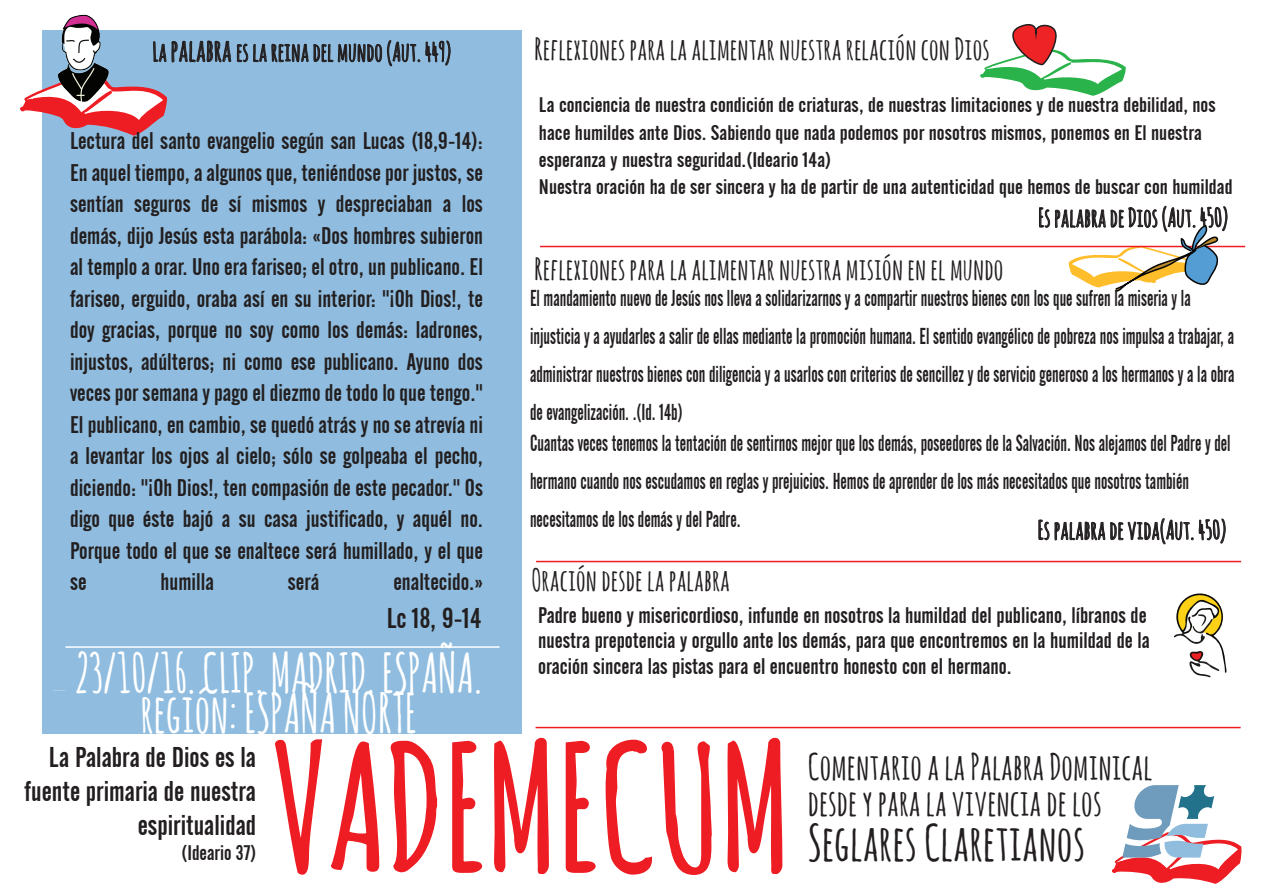
<style>
.page{position:relative;width:1263px;height:893px;background:#fff}
.page>*{position:absolute;margin:0;border:0;box-sizing:border-box;transform-origin:0 0}
.t1{font:700 171px "Amatic SC";color:#ee1d23}
.t2{font:700 54px/39.3px "Amatic SC";color:#fff;text-align:center;scale:.9 1}
.t3{font:700 49.5px "Amatic SC";color:#231f20}
.t4{font:700 36px/36px "Amatic SC";color:#231f20}
.t5{font:700 30px "Amatic SC";color:#231f20}
.t6{font:28.5px/34.2px "Alternate Gothic No 2 BT";color:#231f20;text-align:right}
.t7{font:700 25.5px "Amatic SC";color:#231f20}
.t8{font:24px/31.5px "Alternate Gothic No 2 BT";color:#231f20;text-align:justify}
.t9{font:22.95px/38px "Alternate Gothic No 2 BT";color:#231f20;scale:.78 1}
.t10{font:22.5px/25.5px "Alternate Gothic No 2 BT";color:#231f20}
.t11{font:21px/27.3px "Alternate Gothic No 2 BT";color:#231f20;scale:1.04 1}
.t12{font:21px "Alternate Gothic No 2 BT";color:#231f20}
.s1{font-size:30px}
</style>
<div class="page">
<svg style="left:275px;top:739px;width:48px;height:136px"></svg>
<svg style="left:330px;top:741px;width:50px;height:131px"></svg>
<svg style="left:390px;top:740px;width:48px;height:133px"></svg>
<svg style="left:452px;top:740px;width:31px;height:133px"></svg>
<svg style="left:494px;top:737px;width:55px;height:137px"></svg>
<svg style="left:565px;top:740px;width:31px;height:133px"></svg>
<svg style="left:605px;top:739px;width:47px;height:136px"></svg>
<svg style="left:661px;top:741px;width:51px;height:134px"></svg>
<svg style="left:727px;top:737px;width:56px;height:137px"></svg>
<div style="left:42px;top:31px;width:479px;height:703px;background:#90bddf"></div>
<svg style="left:20px;top:40px;width:211px;height:96px"></svg>
<svg style="left:237px;top:40px;width:214px;height:27px"></svg>
<svg style="left:1038px;top:518px;width:188px;height:27px"></svg>
<hr style="left:540px;top:246px;width:705px;height:1px;background:#ee1d23">
<hr style="left:536px;top:561px;width:705px;height:1px;background:#ee1d23">
<hr style="left:536px;top:727px;width:704px;height:1px;background:#ee1d23">
<svg style="left:1039px;top:205px;width:189px;height:87px"></svg>
<svg style="left:980px;top:24px;width:146px;height:72px"></svg>
<hr style="left:65px;top:646px;width:434px;height:2px;background:#fff">
<svg style="left:1112px;top:785px;width:130px;height:99px"></svg>
<img style="left:53px;top:14px;width:62px;height:92px">
<svg style="left:1174px;top:593px;width:53px;height:85px"></svg>
<p class="t7" style="left:152px;top:34px;width:300px">La <span class="s1">palabra</span> es la reina del mundo (Aut. 449)</p>
<p class="t8" style="left:70px;top:126px;width:415px">Lectura del santo evangelio según san Lucas (18,9-14):<br>En aquel tiempo, a algunos que, teniéndose por justos, se sentían seguros de sí mismos y despreciaban a los demás, dijo Jesús esta parábola: «Dos hombres subieron al templo a orar. Uno era fariseo; el otro, un publicano. El fariseo, erguido, oraba así en su interior: "¡Oh Dios!, te doy gracias, porque no soy como los demás: ladrones, injustos, adúlteros; ni como ese publicano. Ayuno dos veces por semana y pago el diezmo de todo lo que tengo." El publicano, en cambio, se quedó atrás y no se atrevía ni a levantar los ojos al cielo; sólo se golpeaba el pecho, diciendo: "¡Oh Dios!, ten compasión de este pecador." Os digo que éste bajó a su casa justificado, y aquél no.<br>Porque todo el que se enaltece será humillado, y el que se</p>
<p class="t8" style="left:161px;top:567px;width:55px">humilla</p>
<p class="t8" style="left:288px;top:567px;width:33px">será</p>
<p class="t8" style="left:393px;top:567px;width:91px">enaltecido.»</p>
<p class="t6" style="left:387px;top:602px;width:96px">Lc 18, 9-14</p>
<h2 class="t2" style="left:75px;top:652px;width:454px">23/10/16. CLIP. MADRID. ESPAÑA. región: ESPAÑA NORTE</h2>
<p class="t5" style="left:534px;top:28px;width:457px">Reflexiones para la alimentar nuestra relación con Dios</p>
<p class="t11" style="left:539px;top:92px;width:668px">La conciencia de nuestra condición de criaturas, de nuestras limitaciones y de nuestra debilidad, nos hace humildes ante Dios. Sabiendo que nada podemos por nosotros mismos, ponemos en El nuestra esperanza y nuestra seguridad.(Ideario 14a)<br>Nuestra oración ha de ser sincera y ha de partir de una autenticidad que hemos de buscar con humildad</p>
<p class="t5" style="left:534px;top:248px;width:471px">Reflexiones para la alimentar nuestra misión en el mundo</p>
<p class="t7" style="left:1038px;top:199px;width:191px">Es palabra de Dios (Aut. 450)</p>
<p class="t9" style="left:530px;top:280px;width:905px">El mandamiento nuevo de Jesús nos lleva a solidarizarnos y a compartir nuestros bienes con los que sufren la miseria y la injusticia y a ayudarles a salir de ellas mediante la promoción humana. El sentido evangélico de pobreza nos impulsa a trabajar, a administrar nuestros bienes con diligencia y a usarlos con criterios de sencillez y de servicio generoso a los hermanos y a la obra de evangelización. .(Id. 14b)</p>
<p class="t9" style="left:530px;top:424px;width:900px">Cuantas veces tenemos la tentación de sentirnos mejor que los demás, poseedores de la Salvación. Nos alejamos del Padre y del hermano cuando nos escudamos en reglas y prejuicios. Hemos de aprender de los más necesitados que nosotros también necesitamos de los demás y del Padre.</p>
<p class="t7" style="left:1037px;top:512px;width:190px">Es palabra de vida(Aut. 450)</p>
<p class="t5" style="left:531px;top:559px;width:200px">Oración desde la palabra</p>
<p class="t10" style="left:538px;top:603px;width:613px">Padre bueno y misericordioso, infunde en nosotros la humildad del publicano, líbranos de nuestra prepotencia y orgullo ante los demás, para que encontremos en la humildad de la oración sincera las pistas para el encuentro honesto con el hermano.</p>
<p class="t6" style="left:25px;top:740px;width:233px">La Palabra de Dios es la fuente primaria de nuestra espiritualidad</p>
<p class="t12" style="left:182px;top:841px;width:76px">(Ideario 37)</p>
<h1 class="t1" style="left:271px;top:686px;width:521px">VADEMECUM</h1>
<h3 class="t4" style="left:808px;top:748px;width:346px">Comentario a la Palabra Dominical desde y para la vivencia de los</h3>
<h3 class="t3" style="left:808px;top:808px;width:279px">Seglares Claretianos</h3>
</div>
